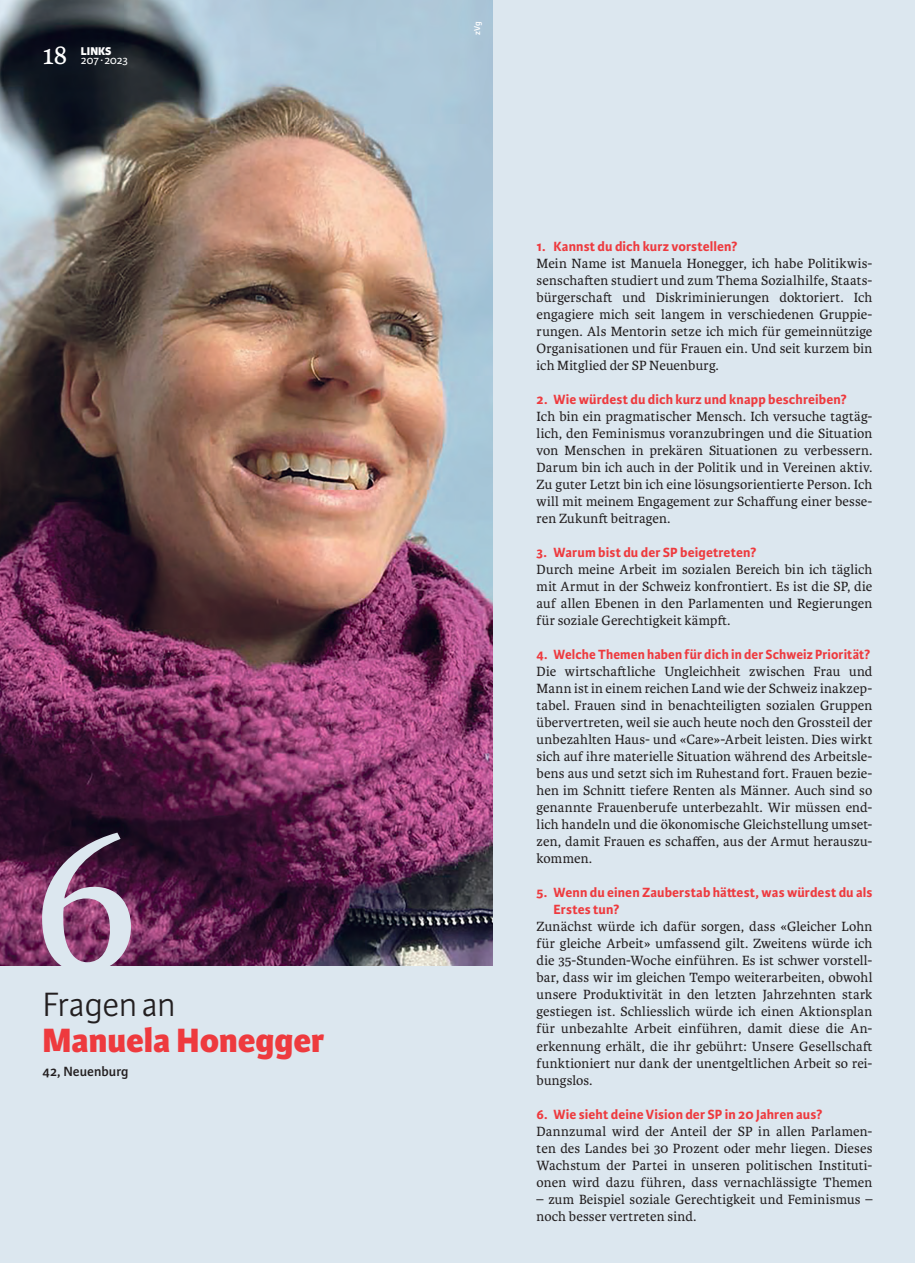
<style>
.page{position:relative;width:915px;height:1263px;background:#fff}
.page>*{position:absolute;margin:0;border:0;box-sizing:border-box;transform-origin:0 0}
.t1{font:216px "Karmina";color:#dce7ef}
.t2{font:800 36px "Karmina Sans";color:#ee3a3e}
.t3{font:300 36px "Karmina Sans";letter-spacing:-.01em;color:#231f20}
.t4{font:28.5px "Karmina";color:#fff}
.t5{font:14.25px/17px "Karmina";letter-spacing:.01em;color:#231f20;text-align:justify}
.t6{font:700 14.25px/17px "Karmina Sans";letter-spacing:.01em;color:#ee3a3e}
.t7{font:600 14.25px "Karmina Sans";letter-spacing:.005em;color:#231f20}
.t8{font:12px "Karmina Sans";letter-spacing:-.01em;color:#fff}
.t9{font:800 12px "Karmina Sans";color:#fff}
.t10{font:600 9px "Karmina Sans";color:#fff}
</style>
<div class="page">
<div style="left:0;top:0;width:914px;height:1263px;background:#dce7ef"></div>
<img style="left:0;top:0;width:492px;height:965px">
<h3 class="t4" style="left:43px;top:39px;width:27px">18</h3>
<p class="t9" style="left:81px;top:44px;width:32px">LINKS</p>
<p class="t8" style="left:81px;top:53px;width:48px">207 ∙ 2023</p>
<h1 class="t1" style="left:28px;top:780px;width:115px">6</h1>
<h2 class="t3" style="left:43px;top:985px;width:135px">Fragenan</h2>
<h2 class="t2" style="left:43px;top:1019px;width:283px">Manuela Honegger</h2>
<p class="t7" style="left:43px;top:1064px;width:88px">42, Neuenburg</p>
<p class="t10" style="left:472px;top:35px;width:15px;rotate:-90deg">zVg</p>
<p class="t6" style="left:536px;top:238px;width:202px">1. Kannst du dich kurz vorstellen?</p>
<p class="t5" style="left:536px;top:255px;width:337px">Mein Name ist Manuela Honegger, ich habe Politikwis&shy;senschaften studiert und zum Thema Sozialhilfe, Staats&shy;bürgerschaft und Diskriminierungen doktoriert. Ich engagiere mich seit langem in verschiedenen Gruppie&shy;rungen. Als Mentorin setze ich mich für gemeinnützige Organisationen und für Frauen ein. Und seit kurzem bin ich Mitglied der SP Neuenburg.</p>
<p class="t6" style="left:536px;top:391px;width:312px">2. Wie würdest du dich kurz und knapp beschreiben?</p>
<p class="t5" style="left:536px;top:408px;width:337px">Ich bin ein pragmatischer Mensch. Ich versuche tagtäg&shy;lich, den Feminismus voranzubringen und die Situation von Menschen in prekären Situationen zu verbessern.<br>Darum bin ich auch in der Politik und in Vereinen aktiv.<br>Zu guter Letzt bin ich eine lösungsorientierte Person. Ich will mit meinem Engagement zur Schaffung einer besse&shy;ren Zukunft beitragen.</p>
<p class="t6" style="left:536px;top:544px;width:221px">3. Warum bist du der SP beigetreten?</p>
<p class="t5" style="left:536px;top:561px;width:337px">Durch meine Arbeit im sozialen Bereich bin ich täglich mit Armut in der Schweiz konfrontiert. Es ist die SP, die auf allen Ebenen in den Parlamenten und Regierungen für soziale Gerechtigkeit kämpft.</p>
<p class="t6" style="left:536px;top:646px;width:335px">4. Welche Themen haben für dich in der Schweiz Priorität?</p>
<p class="t5" style="left:536px;top:663px;width:337px">Die wirtschaftliche Ungleichheit zwischen Frau und Mann ist in einem reichen Land wie der Schweiz inakzep&shy;tabel. Frauen sind in benachteiligten sozialen Gruppen übervertreten, weil sie auch heute noch den Grossteil der unbezahlten Haus- und «Care»-Arbeit leisten. Dies wirkt sich auf ihre materielle Situation während des Arbeitsle&shy;bens aus und setzt sich im Ruhestand fort. Frauen bezie&shy;hen im Schnitt tiefere Renten als Männer. Auch sind so genannte Frauenberufe unterbezahlt. Wir müssen end&shy;lich handeln und die ökonomische Gleichstellung umset&shy;zen, damit Frauen es schaffen, aus der Armut herauszu&shy;kommen.</p>
<p class="t6" style="left:553px;top:884px;width:320px;text-indent:-17px">5. Wenn du einen Zauberstab hättest, was würdest du als<br>Erstes tun?</p>
<p class="t5" style="left:536px;top:918px;width:337px">Zunächst würde ich dafür sorgen, dass «Gleicher Lohn für gleiche Arbeit» umfassend gilt. Zweitens würde ich die 35-Stunden-Woche einführen. Es ist schwer vorstell&shy;bar, dass wir im gleichen Tempo weiterarbeiten, obwohl unsere Produktivität in den letzten Jahrzehnten stark gestiegen ist. Schliesslich würde ich einen Aktionsplan für unbezahlte Arbeit einführen, damit diese die An&shy;erkennung erhält, die ihr gebührt: Unsere Gesellschaft funktioniert nur dank der unentgeltlichen Arbeit so rei&shy;bungslos.</p>
<p class="t6" style="left:536px;top:1106px;width:287px">6. Wie sieht deine Vision der SP in 20 Jahren aus?</p>
<p class="t5" style="left:536px;top:1123px;width:337px">Dannzumal wird der Anteil der SP in allen Parlamen&shy;ten des Landes bei 30 Prozent oder mehr liegen. Dieses Wachstum der Partei in unseren politischen Instituti&shy;onen wird dazu führen, dass vernachlässigte Themen</p>
<p class="t5" style="left:536px;top:1191px;width:337px">– zum Beispiel soziale Gerechtigkeit und Feminismus – noch besser vertreten sind.</p>
</div>
